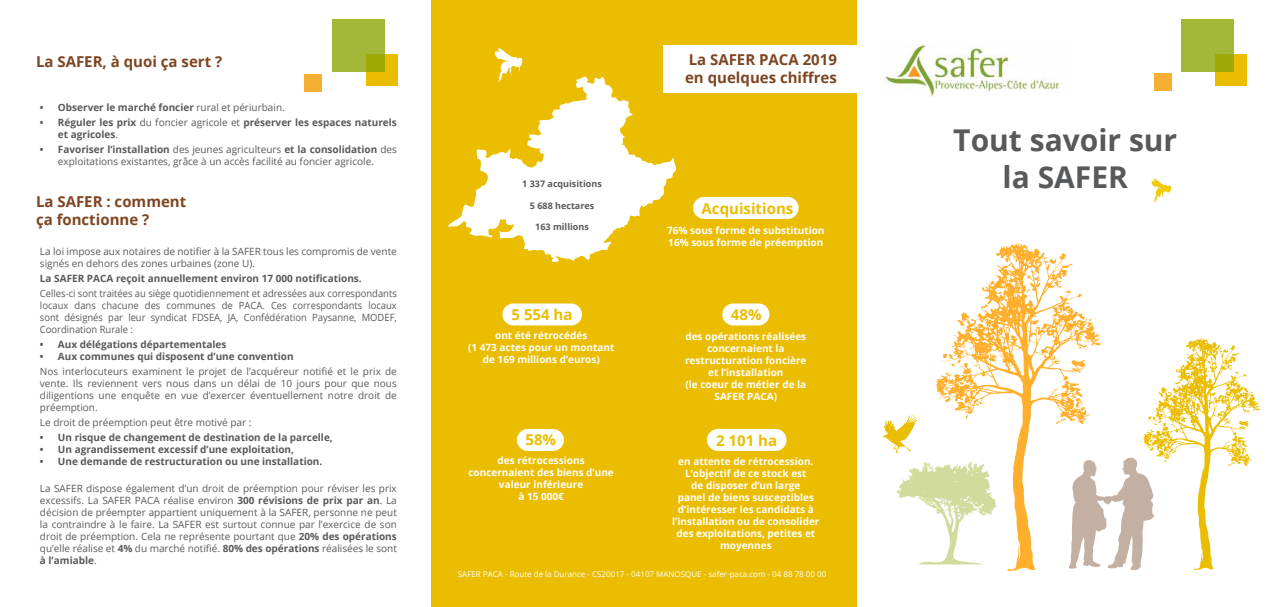
<style>
.page{position:relative;width:1287px;height:607px;background:#fff}
.page>*{position:absolute;margin:0;border:0;box-sizing:border-box;transform-origin:0 0}
.t1{font:700 30px/36px "Open Sans";color:#58595b;text-align:center}
.t2{font:700 15px/18px "Open Sans";color:#7e4522}
.t3{font:700 15px "Open Sans";color:#ebbd00}
.t4{font:10px/12px "Open Sans";color:#58595b;text-align:justify}
.t5{font:700 10px/12px "Open Sans";color:#fff;text-align:center}
.t6{font:700 10px/12px "Open Sans";color:#58595b}
.t7{font:10px/12px "Open Sans";color:#58595b;text-align:justify;scale:.94 1}
.t8{font:700 9px "Open Sans";color:#58595b}
.t9{font:8px "Open Sans";color:#fff}
.s1{font-weight:400}
.s2{font-weight:700}
</style>
<div class="page">
<div style="left:431px;top:0;width:425px;height:607px;background:#ebbd00"></div>
<svg style="left:448px;top:75px;width:229px;height:187px"></svg>
<svg style="left:495px;top:48px;width:28px;height:34px"></svg>
<div style="left:502px;top:303px;width:80px;height:22px;background:#fff;border-radius:11px"></div>
<div style="left:707px;top:429px;width:80px;height:22px;background:#fff;border-radius:11px"></div>
<div style="left:517px;top:429px;width:47px;height:22px;background:#fff;border-radius:11px"></div>
<div style="left:722px;top:303px;width:47px;height:22px;background:#fff;border-radius:11px"></div>
<div style="left:693px;top:197px;width:106px;height:22px;background:#fff;border-radius:11px"></div>
<div style="left:664px;top:45px;width:195px;height:48px;background:#fff"></div>
<div style="left:305px;top:74px;width:17px;height:17px;background:#f6af33"></div>
<div style="left:1154px;top:74px;width:17px;height:17px;background:#f6af33"></div>
<div style="left:366px;top:54px;width:32px;height:32px;background:#ebbd00"></div>
<div style="left:1215px;top:54px;width:32px;height:32px;background:#ebbd00"></div>
<svg style="left:332px;top:20px;width:52px;height:52px;background:#a2b531"></svg>
<svg style="left:1181px;top:20px;width:53px;height:52px;background:#a2b531"></svg>
<svg style="left:1151px;top:179px;width:21px;height:24px"></svg>
<svg style="left:882px;top:414px;width:35px;height:40px"></svg>
<svg style="left:1103px;top:338px;width:158px;height:232px"></svg>
<svg style="left:896px;top:462px;width:39px;height:103px"></svg>
<svg style="left:935px;top:242px;width:168px;height:329px"></svg>
<img style="left:879px;top:44px;width:183px;height:52px">
<h2 class="t2" style="left:36px;top:52px;width:188px">La SAFER, à quoi ça sert ?</h2>
<p class="t6" style="left:40px;top:101px;width:246px">• Observer le marché foncier <span class="s1">rural et périurbain.</span></p>
<p class="t6" style="left:58px;top:116px;width:340px;text-indent:-18px">• Réguler les prix <span class="s1">du foncier agricole et</span> préserver les espaces naturels et agricoles<span class="s1">.</span></p>
<p class="t4" style="left:40px;top:143px;width:358px;text-align:center"><span class="s2">• Favoriser l’installation</span> des jeunes agriculteurs <span class="s2">et la consolidation</span> des exploitations existantes, grâce à un accès facilité au foncier agricole.</p>
<h2 class="t2" style="left:36px;top:192px;width:152px">La SAFER : comment ça fonctionne ?</h2>
<p class="t4" style="left:40px;top:245px;width:358px">La loi impose aux notaires de notifier à la SAFER tous les compromis de vente signés en dehors des zones urbaines (zone U).</p>
<p class="t6" style="left:40px;top:272px;width:323px">La SAFER PACA reçoit annuellement environ 17 000 notifications.</p>
<p class="t7" style="left:40px;top:287px;width:381px">Celles-ci sont traitées au siège quotidiennement et adressées aux correspondants locaux dans chacune des communes de PACA. Ces correspondants locaux sont désignés par leur syndicat FDSEA, JA, Confédération Paysanne, MODEF, Coordination Rurale :</p>
<p class="t6" style="left:40px;top:338px;width:188px">• Aux délégations départementales</p>
<p class="t6" style="left:40px;top:350px;width:255px">• Aux communes qui disposent d’une convention</p>
<p class="t4" style="left:40px;top:365px;width:358px">Nos interlocuteurs examinent le projet de l’acquéreur notifié et le prix de vente. Ils reviennent vers nous dans un délai de 10 jours pour que nous diligentions une enquête en vue d’exercer éventuellement notre droit de préemption.</p>
<p class="t4" style="left:40px;top:416px;width:213px">Le droit de préemption peut être motivé par :</p>
<p class="t6" style="left:40px;top:431px;width:294px">• Un risque de changement de destination de la parcelle,</p>
<p class="t6" style="left:40px;top:443px;width:256px">• Un agrandissement excessif d’une exploitation,</p>
<p class="t6" style="left:40px;top:455px;width:284px">• Une demande de restructuration ou une installation.</p>
<p class="t4" style="left:40px;top:482px;width:358px">La SAFER dispose également d’un droit de préemption pour réviser les prix excessifs. La SAFER PACA réalise environ <span class="s2">300 révisions de prix par an</span>. La décision de préempter appartient uniquement à la SAFER, personne ne peut la contraindre à le faire. La SAFER est surtout connue par l’exercice de son droit de préemption. Cela ne représente pourtant que <span class="s2">20% des opérations </span>qu’elle réalise et <span class="s2">4%</span> du marché notifié. <span class="s2">80% des opérations</span> réalisées le sont <span class="s2">à l’amiable</span>.</p>
<p class="t8" style="left:522px;top:177px;width:81px">1 337 acquisitions</p>
<p class="t8" style="left:530px;top:199px;width:66px">5 688 hectares</p>
<p class="t8" style="left:535px;top:220px;width:55px">163 millions</p>
<h2 class="t3" style="left:512px;top:303px;width:62px">5 554 ha</h2>
<p class="t5" style="left:468px;top:328px;width:148px">ont été rétrocédés<br>(1 473 actes pour un montant de 169 millions d’euros)</p>
<h2 class="t2" style="left:685px;top:50px;width:153px">La SAFER PACA 2019 en quelques chiffres</h2>
<h2 class="t3" style="left:702px;top:197px;width:93px">Acquisitions</h2>
<p class="t5" style="left:667px;top:224px;width:159px;text-align:left">76% sous forme de substitution<br>16% sous forme de préemption</p>
<h2 class="t3" style="left:731px;top:304px;width:32px">48%</h2>
<p class="t5" style="left:685px;top:330px;width:123px">des opérations réalisées concernaient la restructuration foncière et l’installation<br>(le coeur de métier de la<br>SAFER PACA)</p>
<h2 class="t3" style="left:525px;top:429px;width:32px">58%</h2>
<h2 class="t3" style="left:716px;top:429px;width:62px">2 101 ha</h2>
<p class="t5" style="left:468px;top:454px;width:147px">des rétrocessions concernaient des biens d’une valeur inférieure<br>à 15 000€</p>
<p class="t5" style="left:672px;top:455px;width:149px">en attente de rétrocession.<br>L’objectif de ce stock est<br>de disposer d’un large<br>panel de biens susceptibles d’intéresser les candidats à l’installation ou de consolider des exploitations, petites et moyennes</p>
<p class="t9" style="left:458px;top:568px;width:370px">SAFER PACA - Route de la Durance - CS20017 - 04107 MANOSQUE - safer-paca.com - 04 88 78 00 00</p>
<h1 class="t1" style="left:953px;top:122px;width:225px">Tout savoir sur la SAFER</h1>
</div>
